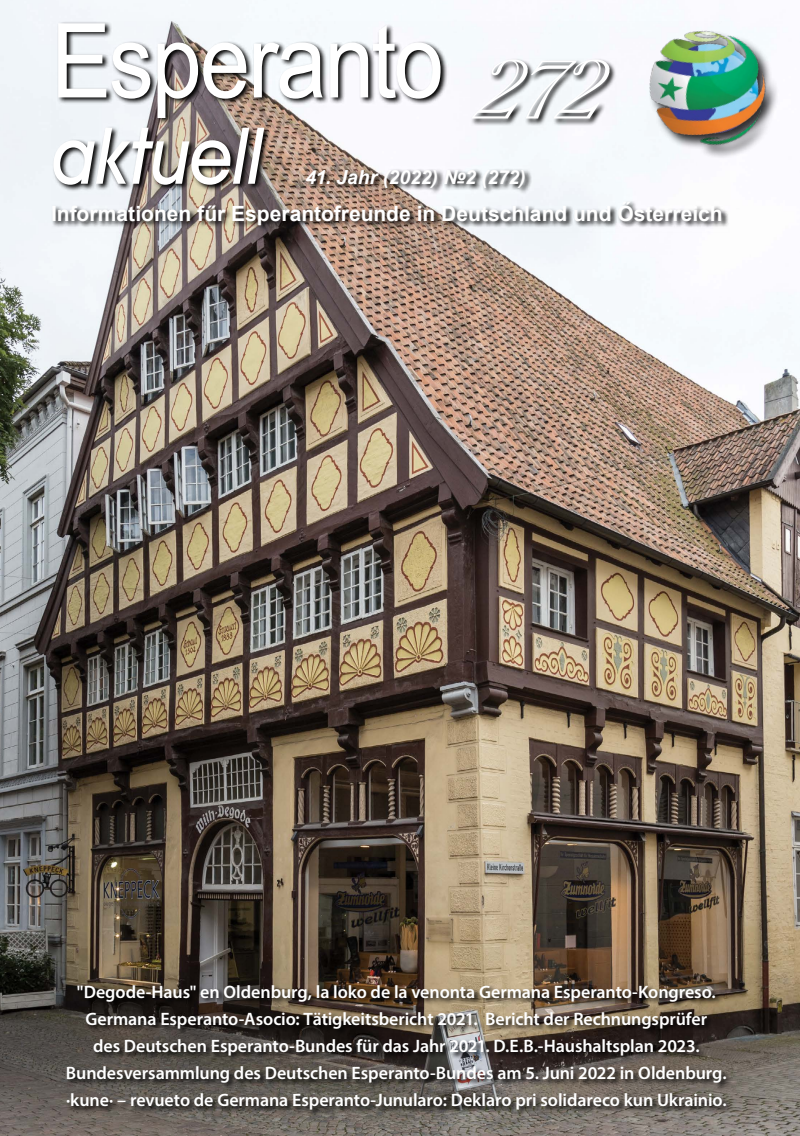
<style>
.page{position:relative;width:800px;height:1136px;background:#fff}
.page>*{position:absolute;margin:0;border:0;box-sizing:border-box;transform-origin:0 0}
.t1{font:103.5px "Arial";letter-spacing:-.025em;color:#fff;scale:.87 1}
.t2{font:italic 87px "Academy Engraved Let Plain";color:#fff;scale:1.08 1}
.t3{font:84px "Avant Garde Got Itc TOT Med Ita";letter-spacing:-.01em;color:#fff;scale:.87 1}
.t4{font:700 21px "Arial";color:#fff}
.t5{font:italic 700 19.35px "Arial";letter-spacing:-.005em;color:#fff}
.t6{font:600 18px/27px "Myriad Pro";letter-spacing:-.005em;color:#fff;text-align:center}
</style>
<div class="page">
<img style="left:0;top:0;width:799px;height:1135px">
<div style="left:648px;top:30px;width:131px;height:129px;background:#fbfaff"></div>
<img style="left:633px;top:18px;width:142px;height:138px">
<img style="left:51px;top:21px;width:678px;height:211px">
<svg style="left:470px;top:58px;width:146px;height:68px"></svg>
<svg style="left:65px;top:983px;width:668px;height:133px;background:#4f473f"></svg>
<h1 class="t1" style="left:51px;top:-7px;width:453px">Esperanto</h1>
<h3 class="t3" style="left:51px;top:108px;width:245px">aktuell</h3>
<h2 class="t2" style="left:471px;top:42px;width:150px">272</h2>
<p class="t5" style="left:305px;top:164px;width:221px">41. Jahr (2022) №2 (272)</p>
<p class="t4" style="left:51px;top:199px;width:673px">Informationen fűr Esperantofreunde in Deutschland und Ősterreich</p>
<p class="t6" style="left:66px;top:978px;width:662px">"Degode-Haus" en Oldenburg, la loko de la venonta Germana Esperanto-Kongreso.<br>Germana Esperanto-Asocio: Tätigkeitsbericht 2021. Bericht der Rechnungsprüfer<br>des Deutschen Esperanto-Bundes für das Jahr 2021. D.E.B.-Haushaltsplan 2023.<br>Bundesversammlung des Deutschen Esperanto-Bundes am 5. Juni 2022 in Oldenburg. ·kune· – revueto de Germana Esperanto-Junularo: Deklaro pri solidareco kun Ukrainio.</p>
</div>
